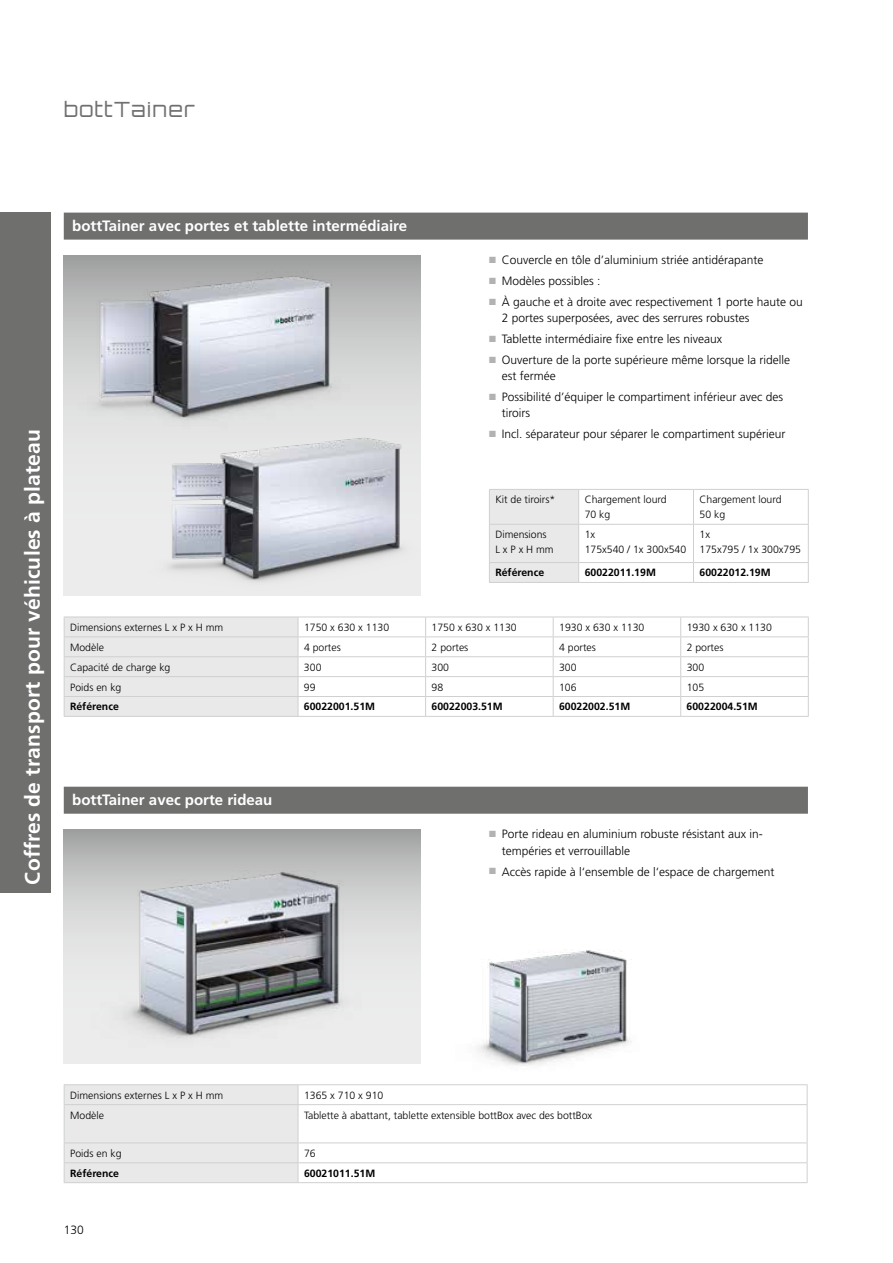
<style>
.page{position:relative;width:893px;height:1263px;background:#fff}
.page>*{position:absolute;margin:0;border:0;box-sizing:border-box;transform-origin:0 0}
.t1{font:700 21px "Frutiger LT Pro";letter-spacing:.01em;color:#fff}
.t2{font:300 21px "Orbitron CE";letter-spacing:.06em;color:#6f6f6e}
.t3{font:700 15px "Frutiger LT Pro";color:#fff}
.t4{font:300 12px/16.5px "Frutiger LT Pro";color:#000}
.t5{font:300 10.5px/15px "Frutiger LT Pro";color:#000}
.t6{font:700 10.5px "Frutiger LT Pro";color:#000}
.s1{color:#b1b2b3}
</style>
<div class="page">
<svg style="left:64px;top:255px;width:357px;height:340px;background:#d3d3d3"></svg>
<svg style="left:391px;top:829px;width:30px;height:234px;background:#d8d9d9"></svg>
<img style="left:132px;top:404px;width:289px;height:191px">
<img style="left:70px;top:263px;width:317px;height:200px">
<img style="left:64px;top:829px;width:327px;height:235px">
<img style="left:476px;top:950px;width:156px;height:116px">
<div style="left:0;top:213px;width:51px;height:680px;background:#6f6f6e"></div>
<div style="left:64px;top:213px;width:744px;height:27px;background:#6f6f6e"></div>
<hr style="left:298px;top:617px;width:128px;height:1px;background:#cfd0d0">
<hr style="left:426px;top:617px;width:127px;height:1px;background:#cfd0d0">
<hr style="left:553px;top:617px;width:128px;height:1px;background:#cfd0d0">
<hr style="left:681px;top:617px;width:128px;height:1px;background:#cfd0d0">
<hr style="left:298px;top:636px;width:128px;height:1px;background:#cfd0d0">
<hr style="left:426px;top:636px;width:127px;height:1px;background:#cfd0d0">
<hr style="left:553px;top:636px;width:128px;height:1px;background:#cfd0d0">
<hr style="left:681px;top:636px;width:128px;height:1px;background:#cfd0d0">
<hr style="left:298px;top:656px;width:128px;height:1px;background:#cfd0d0">
<hr style="left:426px;top:656px;width:127px;height:1px;background:#cfd0d0">
<hr style="left:553px;top:656px;width:128px;height:1px;background:#cfd0d0">
<hr style="left:681px;top:656px;width:128px;height:1px;background:#cfd0d0">
<hr style="left:298px;top:676px;width:128px;height:1px;background:#cfd0d0">
<hr style="left:426px;top:676px;width:127px;height:1px;background:#cfd0d0">
<hr style="left:553px;top:676px;width:128px;height:1px;background:#cfd0d0">
<hr style="left:681px;top:676px;width:128px;height:1px;background:#cfd0d0">
<hr style="left:298px;top:696px;width:128px;height:1px;background:#cfd0d0">
<svg style="left:64px;top:617px;width:235px;height:99px;background:#e7e7e7"></svg>
<hr style="left:426px;top:696px;width:127px;height:1px;background:#cfd0d0">
<svg style="left:425px;top:617px;width:1px;height:99px"></svg>
<hr style="left:553px;top:696px;width:128px;height:1px;background:#cfd0d0">
<svg style="left:553px;top:617px;width:1px;height:99px"></svg>
<hr style="left:681px;top:696px;width:128px;height:1px;background:#cfd0d0">
<svg style="left:680px;top:617px;width:1px;height:99px"></svg>
<svg style="left:808px;top:617px;width:1px;height:99px"></svg>
<hr style="left:64px;top:716px;width:234px;height:1px;background:#cfd0d0">
<hr style="left:298px;top:716px;width:128px;height:1px;background:#cfd0d0">
<hr style="left:426px;top:716px;width:127px;height:1px;background:#cfd0d0">
<hr style="left:553px;top:716px;width:128px;height:1px;background:#cfd0d0">
<hr style="left:681px;top:716px;width:128px;height:1px;background:#cfd0d0">
<hr style="left:579px;top:489px;width:114px;height:1px;background:#cfd0d0">
<hr style="left:693px;top:489px;width:116px;height:1px;background:#cfd0d0">
<hr style="left:693px;top:490px;width:1px;height:34px;background:#cfd0d0">
<hr style="left:808px;top:490px;width:1px;height:34px;background:#cfd0d0">
<hr style="left:579px;top:524px;width:114px;height:1px;background:#cfd0d0">
<hr style="left:693px;top:524px;width:116px;height:1px;background:#cfd0d0">
<hr style="left:693px;top:525px;width:1px;height:37px;background:#cfd0d0">
<hr style="left:808px;top:525px;width:1px;height:37px;background:#cfd0d0">
<hr style="left:579px;top:562px;width:114px;height:1px;background:#cfd0d0">
<div style="left:489px;top:489px;width:90px;height:93px;background:#e9e9e9"></div>
<hr style="left:693px;top:562px;width:116px;height:1px;background:#cfd0d0">
<svg style="left:693px;top:563px;width:1px;height:19px"></svg>
<svg style="left:808px;top:563px;width:1px;height:19px"></svg>
<hr style="left:489px;top:582px;width:90px;height:1px;background:#cfd0d0">
<hr style="left:579px;top:582px;width:114px;height:1px;background:#cfd0d0">
<hr style="left:693px;top:582px;width:116px;height:1px;background:#cfd0d0">
<div style="left:64px;top:787px;width:744px;height:27px;background:#6f6f6e"></div>
<hr style="left:64px;top:1084px;width:234px;height:1px;background:#cfd0d0">
<hr style="left:298px;top:1084px;width:509px;height:1px;background:#cfd0d0">
<svg style="left:807px;top:1085px;width:1px;height:19px"></svg>
<hr style="left:298px;top:1104px;width:509px;height:1px;background:#cfd0d0">
<hr style="left:807px;top:1105px;width:1px;height:37px;background:#cfd0d0">
<hr style="left:298px;top:1142px;width:509px;height:1px;background:#cfd0d0">
<hr style="left:298px;top:1162px;width:509px;height:1px;background:#cfd0d0">
<div style="left:64px;top:1085px;width:235px;height:97px;background:#e9e9e9"></div>
<svg style="left:807px;top:1143px;width:1px;height:39px"></svg>
<hr style="left:64px;top:1182px;width:234px;height:1px;background:#cfd0d0">
<hr style="left:298px;top:1182px;width:509px;height:1px;background:#cfd0d0">
<h1 class="t2" style="left:64px;top:97px;width:132px">bottTainer</h1>
<h1 class="t1" style="left:20px;top:884px;width:457px;rotate:-90deg">Coffres de transport pour véhicules à plateau</h1>
<p class="t3" style="left:72px;top:217px;width:336px">bottTainer avec portes et tablette intermédiaire</p>
<p class="t4" style="left:489px;top:252px;width:276px"><span class="s1">■</span> Couvercle en tôle d’aluminium striée antidérapante</p>
<p class="t4" style="left:489px;top:273px;width:113px"><span class="s1">■</span> Modèles possibles :</p>
<p class="t4" style="left:502px;top:293px;width:302px;text-indent:-13px"><span class="s1">■</span> À gauche et à droite avec respectivement 1 porte haute ou<br>2 portes superposées, avec des serrures robustes</p>
<p class="t4" style="left:489px;top:331px;width:234px"><span class="s1">■</span> Tablette intermédiaire fixe entre les niveaux</p>
<p class="t4" style="left:502px;top:351px;width:290px;text-indent:-13px"><span class="s1">■</span> Ouverture de la porte supérieure même lorsque la ridelle est fermée</p>
<p class="t4" style="left:502px;top:389px;width:283px;text-indent:-13px"><span class="s1">■</span> Possibilité d’équiper le compartiment inférieur avec des tiroirs</p>
<p class="t4" style="left:489px;top:426px;width:298px"><span class="s1">■</span> Incl. séparateur pour séparer le compartiment supérieur</p>
<p class="t5" style="left:495px;top:492px;width:61px">Kit de tiroirs*</p>
<p class="t5" style="left:585px;top:492px;width:84px">Chargement lourd<br>70 kg</p>
<p class="t5" style="left:699px;top:492px;width:84px">Chargement lourd<br>50 kg</p>
<p class="t5" style="left:495px;top:527px;width:60px">Dimensions<br>L x P x H mm</p>
<p class="t5" style="left:585px;top:527px;width:103px">1x<br>175x540 / 1x 300x540</p>
<p class="t5" style="left:699px;top:527px;width:103px">1x<br>175x795 / 1x 300x795</p>
<p class="t6" style="left:495px;top:567px;width:50px">Référence</p>
<p class="t6" style="left:585px;top:567px;width:73px">60022011.19M</p>
<p class="t6" style="left:699px;top:567px;width:73px">60022012.19M</p>
<p class="t5" style="left:70px;top:620px;width:155px">Dimensions externes L x P x H mm</p>
<p class="t5" style="left:304px;top:620px;width:87px">1750 x 630 x 1130</p>
<p class="t5" style="left:432px;top:620px;width:87px">1750 x 630 x 1130</p>
<p class="t5" style="left:559px;top:620px;width:87px">1930 x 630 x 1130</p>
<p class="t5" style="left:687px;top:620px;width:87px">1930 x 630 x 1130</p>
<p class="t5" style="left:70px;top:640px;width:35px">Modèle</p>
<p class="t5" style="left:304px;top:640px;width:38px">4 portes</p>
<p class="t5" style="left:432px;top:640px;width:38px">2 portes</p>
<p class="t5" style="left:559px;top:640px;width:38px">4 portes</p>
<p class="t5" style="left:687px;top:640px;width:38px">2 portes</p>
<p class="t5" style="left:70px;top:659px;width:102px">Capacité de charge kg</p>
<p class="t5" style="left:304px;top:659px;width:19px">300</p>
<p class="t5" style="left:432px;top:659px;width:19px">300</p>
<p class="t5" style="left:559px;top:659px;width:19px">300</p>
<p class="t5" style="left:687px;top:659px;width:19px">300</p>
<p class="t5" style="left:70px;top:679px;width:53px">Poids en kg</p>
<p class="t5" style="left:304px;top:679px;width:13px">99</p>
<p class="t5" style="left:432px;top:679px;width:13px">98</p>
<p class="t5" style="left:559px;top:679px;width:19px">106</p>
<p class="t5" style="left:687px;top:679px;width:19px">105</p>
<p class="t6" style="left:70px;top:700px;width:50px">Référence</p>
<p class="t6" style="left:304px;top:700px;width:73px">60022001.51M</p>
<p class="t6" style="left:431px;top:700px;width:73px">60022003.51M</p>
<p class="t6" style="left:559px;top:700px;width:73px">60022002.51M</p>
<p class="t6" style="left:687px;top:700px;width:73px">60022004.51M</p>
<p class="t3" style="left:72px;top:791px;width:202px">bottTainer avec porte rideau</p>
<p class="t4" style="left:502px;top:826px;width:262px;text-indent:-13px"><span class="s1">■</span> Porte rideau en aluminium robuste résistant aux in&shy;tempéries et verrouillable</p>
<p class="t4" style="left:489px;top:863px;width:287px"><span class="s1">■</span> Accès rapide à l‘ensemble de l‘espace de chargement</p>
<p class="t5" style="left:70px;top:1087px;width:155px">Dimensions externes L x P x H mm</p>
<p class="t5" style="left:304px;top:1087px;width:81px">1365 x 710 x 910</p>
<p class="t5" style="left:70px;top:1107px;width:35px">Modèle</p>
<p class="t5" style="left:304px;top:1107px;width:290px">Tablette à abattant, tablette extensible bottBox avec des bottBox</p>
<p class="t5" style="left:70px;top:1146px;width:53px">Poids en kg</p>
<p class="t5" style="left:304px;top:1146px;width:13px">76</p>
<p class="t6" style="left:70px;top:1167px;width:50px">Référence</p>
<p class="t6" style="left:304px;top:1167px;width:73px">60021011.51M</p>
<p class="t4" style="left:64px;top:1221px;width:22px">130</p>
</div>
